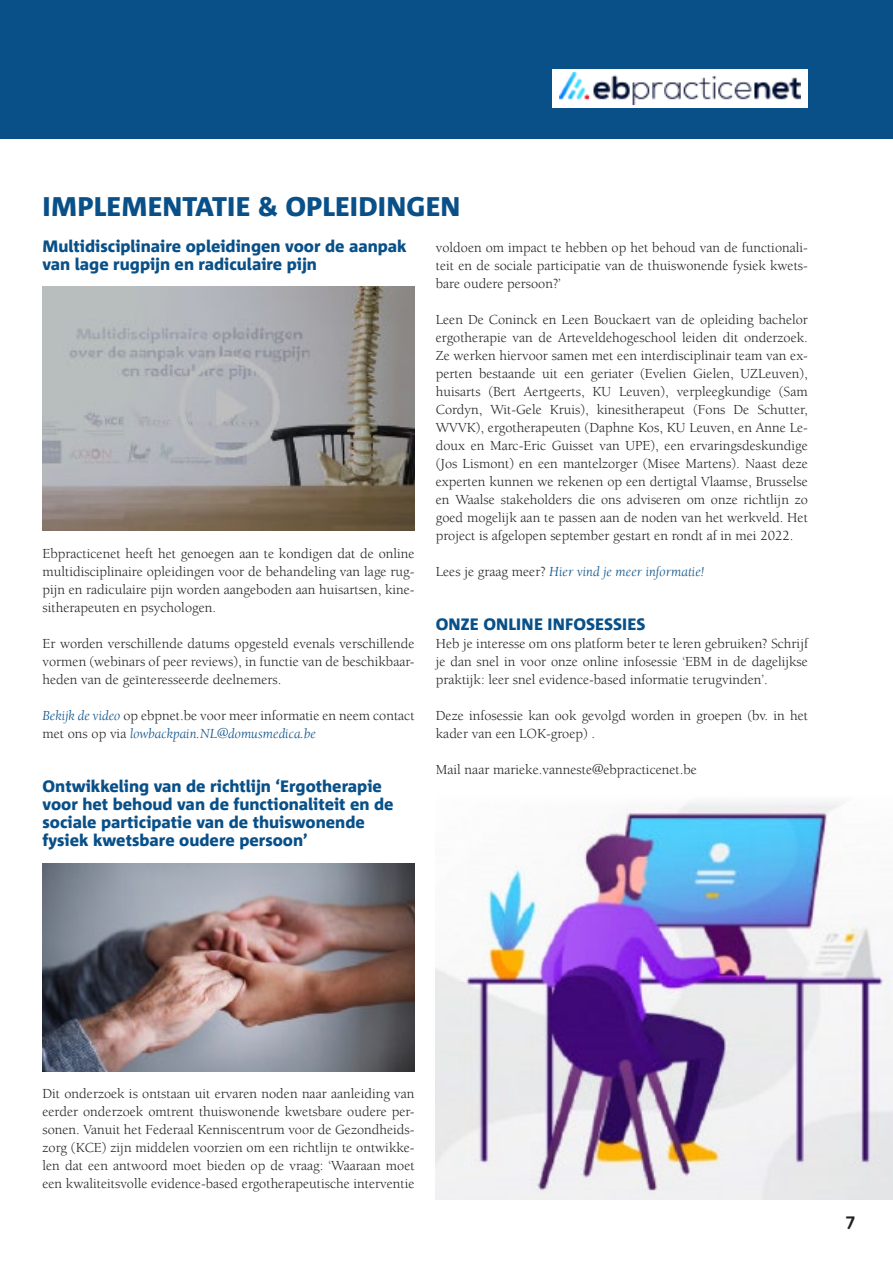
<style>
.page{position:relative;width:893px;height:1263px;background:#fff}
.page>*{position:absolute;margin:0;border:0;box-sizing:border-box;transform-origin:0 0}
.t1{font:800 27px "Corpid";color:#095088}
.t2{font:800 16.5px/18px "Corpid";color:#095088}
.t3{font:14.25px/18px "Berkeley";color:#231f20;text-align:justify}
.t4{font:italic 14.25px "Berkeley";color:#095088}
.s1{font-style:normal;color:#231f20}
.s2{font-style:italic;color:#095088}
</style>
<div class="page">
<div style="left:0;top:0;width:893px;height:139px;background:#095088"></div>
<div style="left:553px;top:70px;width:255px;height:38px;background:#fff"></div>
<img style="left:560px;top:73px;width:241px;height:32px">
<img style="left:436px;top:801px;width:457px;height:398px">
<img style="left:43px;top:286px;width:372px;height:244px">
<img style="left:43px;top:863px;width:372px;height:208px">
<h1 class="t1" style="left:43px;top:192px;width:419px">IMPLEMENTATIE &amp; OPLEIDINGEN</h1>
<p class="t2" style="left:43px;top:237px;width:366px">Multidisciplinaire opleidingen voor de aanpak van lage rugpijn en radiculaire pijn</p>
<p class="t3" style="left:436px;top:239px;width:374px">voldoen om impact te hebben op het behoud van de functionali&shy;teit en de sociale participatie van de thuiswonende fysiek kwets&shy;bare oudere persoon?’</p>
<p class="t3" style="left:436px;top:311px;width:374px">Leen De Coninck en Leen Bouckaert van de opleiding bachelor ergotherapie van de Arteveldehogeschool leiden dit onderzoek.<br>Ze werken hiervoor samen met een interdisciplinair team van ex&shy;perten bestaande uit een geriater (Evelien Gielen, UZLeuven), huisarts (Bert Aertgeerts, KU Leuven), verpleegkundige (Sam Cordyn, Wit-Gele Kruis), kinesitherapeut (Fons De Schutter, WVVK), ergotherapeuten (Daphne Kos, KU Leuven, en Anne Le&shy;doux en Marc-Eric Guisset van UPE), een ervaringsdeskundige (Jos Lismont) en een mantelzorger (Misee Martens). Naast deze experten kunnen we rekenen op een dertigtal Vlaamse, Brusselse en Waalse stakeholders die ons adviseren om onze richtlijn zo goed mogelijk aan te passen aan de noden van het werkveld. Het project is afgelopen september gestart en rondt af in mei 2022.</p>
<p class="t4" style="left:436px;top:564px;width:270px"><span class="s1">Lees je graag meer?</span> Hier vind je meer informatie!</p>
<p class="t2" style="left:436px;top:615px;width:211px">ONZE ONLINE INFOSESSIES</p>
<p class="t3" style="left:436px;top:635px;width:374px">Heb je interesse om ons platform beter te leren gebruiken? Schrijf je dan snel in voor onze online infosessie ‘EBM in de dagelijkse praktijk: leer snel evidence-based informatie terugvinden’.</p>
<p class="t3" style="left:436px;top:707px;width:374px">Deze infosessie kan ook gevolgd worden in groepen (bv. in het kader van een LOK-groep) .</p>
<p class="t3" style="left:436px;top:761px;width:263px">Mail naar marieke.vanneste@ebpracticenet.be</p>
<p class="t3" style="left:43px;top:545px;width:374px">Ebpracticenet heeft het genoegen aan te kondigen dat de online multidisciplinaire opleidingen voor de behandeling van lage rug&shy;pijn en radiculaire pijn worden aangeboden aan huisartsen, kine&shy;sitherapeuten en psychologen.</p>
<p class="t3" style="left:43px;top:635px;width:374px">Er worden verschillende datums opgesteld evenals verschillende vormen (webinars of peer reviews), in functie van de beschikbaar&shy;heden van de geïnteresseerde deelnemers.</p>
<p class="t3" style="left:43px;top:707px;width:374px"><span class="s2">Bekijk de video</span> op ebpnet.be voor meer informatie en neem contact met ons op via <span class="s2">lowbackpain.NL@domusmedica.be</span></p>
<p class="t2" style="left:43px;top:777px;width:353px">Ontwikkeling van de richtlijn ‘Ergotherapie voor het behoud van de functionaliteit en de sociale participatie van de thuiswonende fysiek kwetsbare oudere persoon’</p>
<p class="t3" style="left:43px;top:1085px;width:374px">Dit onderzoek is ontstaan uit ervaren noden naar aanleiding van eerder onderzoek omtrent thuiswonende kwetsbare oudere per&shy;sonen. Vanuit het Federaal Kenniscentrum voor de Gezondheids&shy;zorg (KCE) zijn middelen voorzien om een richtlijn te ontwikke&shy;len dat een antwoord moet bieden op de vraag: ‘Waaraan moet een kwaliteitsvolle evidence-based ergotherapeutische interventie</p>
</div>
